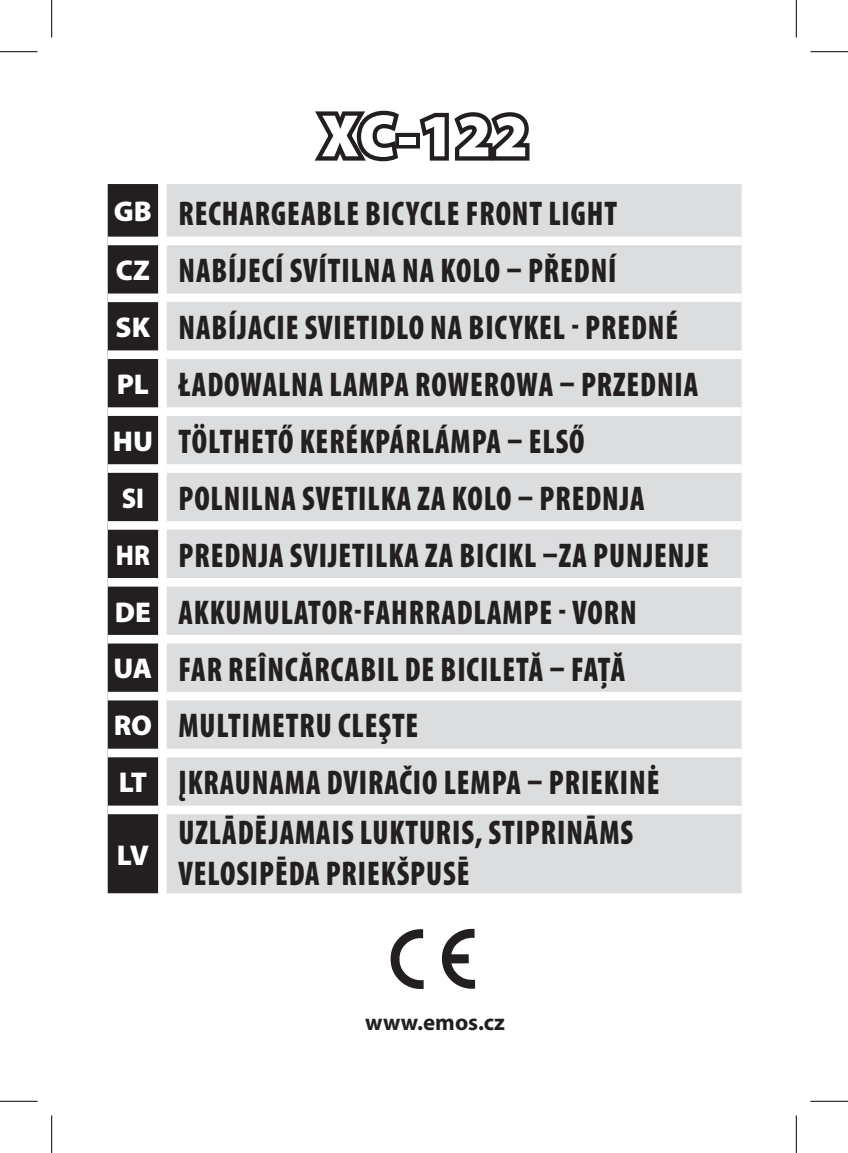
<style>
.page{position:relative;width:848px;height:1153px;background:#fff}
.page>*{position:absolute;margin:0;border:0;box-sizing:border-box;transform-origin:0 0}
.t1{font:900 60.25px "Myriad Pro";color:#fff}
.t2{font:900 condensed 34.5px/56.8px "Myriad Pro";letter-spacing:.03em;color:#231f20;scale:.9 1}
.t3{font:900 28.75px "Myriad Pro";color:#fff}
.t4{font:700 23px "Myriad Pro";color:#231f20}
.s1{font-stretch:normal;font-size:28.75px;color:#fff}
</style>
<div class="page">
<svg style="left:441px;top:928px;width:34px;height:61px"></svg>
<svg style="left:390px;top:929px;width:33px;height:60px"></svg>
<svg style="left:314px;top:110px;width:90px;height:52px"></svg>
<div style="left:395px;top:133px;width:25px;height:15px;border:9px solid #231f20"></div>
<svg style="left:414px;top:112px;width:116px;height:49px"></svg>
<div style="left:167px;top:184px;width:574px;height:709px;background:#dcdddf"></div>
<div style="left:108px;top:184px;width:50px;height:709px;background:#231f20"></div>
<div style="left:108px;top:236px;width:50px;height:9px;background:#fff"></div>
<div style="left:167px;top:236px;width:574px;height:9px;background:#fff"></div>
<div style="left:108px;top:293px;width:50px;height:9px;background:#fff"></div>
<div style="left:167px;top:293px;width:574px;height:9px;background:#fff"></div>
<div style="left:108px;top:350px;width:50px;height:9px;background:#fff"></div>
<div style="left:167px;top:350px;width:574px;height:9px;background:#fff"></div>
<div style="left:108px;top:407px;width:50px;height:9px;background:#fff"></div>
<div style="left:167px;top:407px;width:574px;height:9px;background:#fff"></div>
<div style="left:108px;top:464px;width:50px;height:8px;background:#fff"></div>
<div style="left:167px;top:464px;width:574px;height:8px;background:#fff"></div>
<div style="left:108px;top:521px;width:50px;height:8px;background:#fff"></div>
<div style="left:167px;top:521px;width:574px;height:8px;background:#fff"></div>
<div style="left:108px;top:578px;width:50px;height:8px;background:#fff"></div>
<div style="left:167px;top:578px;width:574px;height:8px;background:#fff"></div>
<div style="left:108px;top:634px;width:50px;height:9px;background:#fff"></div>
<div style="left:167px;top:634px;width:574px;height:9px;background:#fff"></div>
<div style="left:108px;top:691px;width:50px;height:9px;background:#fff"></div>
<div style="left:167px;top:691px;width:574px;height:9px;background:#fff"></div>
<div style="left:108px;top:748px;width:50px;height:9px;background:#fff"></div>
<div style="left:167px;top:748px;width:574px;height:9px;background:#fff"></div>
<div style="left:108px;top:805px;width:50px;height:9px;background:#fff"></div>
<div style="left:167px;top:805px;width:574px;height:9px;background:#fff"></div>
<hr style="left:0;top:51px;width:38px;height:1px;background:#000">
<hr style="left:810px;top:51px;width:37px;height:1px;background:#000">
<hr style="left:0;top:1100px;width:38px;height:1px;background:#000">
<hr style="left:810px;top:1100px;width:37px;height:1px;background:#000">
<hr style="left:51px;top:0;width:1px;height:38px;background:#000">
<hr style="left:51px;top:1115px;width:1px;height:37px;background:#000">
<hr style="left:795px;top:0;width:1px;height:38px;background:#000">
<hr style="left:795px;top:1115px;width:1px;height:37px;background:#000">
<h1 class="t1" style="left:321px;top:96px;width:208px">XC-122</h1>
<p class="t2" style="left:113px;top:186px;width:663px"><span class="s1">GB</span> RECHARGEABLE BICYCLE FRONT LIGHT<br><span class="s1">CZ</span> NABÍJECÍ SVÍTILNA NA KOLO – PŘEDNÍ<br><span class="s1">SK</span> NABÍJACIE SVIETIDLO NA BICYKEL - PREDNÉ <span class="s1">PL</span> ŁADOWALNA LAMPA ROWEROWA – PRZEDNIA <span class="s1">HU</span> TÖLTHETŐ KERÉKPÁRLÁMPA – ELSŐ<br><span class="s1">SI</span> POLNILNA SVETILKA ZA KOLO – PREDNJA<br><span class="s1">HR</span> PREDNJA SVIJETILKA ZA BICIKL –ZA PUNJENJE <span class="s1">DE</span> AKKUMULATOR-FAHRRADLAMPE - VORN<br><span class="s1">UA</span> FAR REÎNCĂRCABIL DE BICILETĂ – FAŢĂ<br><span class="s1">RO</span> MULTIMETRU CLEŞTE<br><span class="s1">LT</span> ĮKRAUNAMA DVIRAČIO LEMPA – PRIEKINĖ</p>
<p class="t3" style="left:117px;top:835px;width:34px">LV</p>
<p class="t2" style="left:178px;top:812px;width:506px;line-height:41.2px">UZLĀDĒJAMAIS LUKTURIS, STIPRINĀMS<br>VELOSIPĒDA PRIEKŠPUSĒ</p>
<p class="t4" style="left:365px;top:1007px;width:141px">www.emos.cz</p>
</div>
